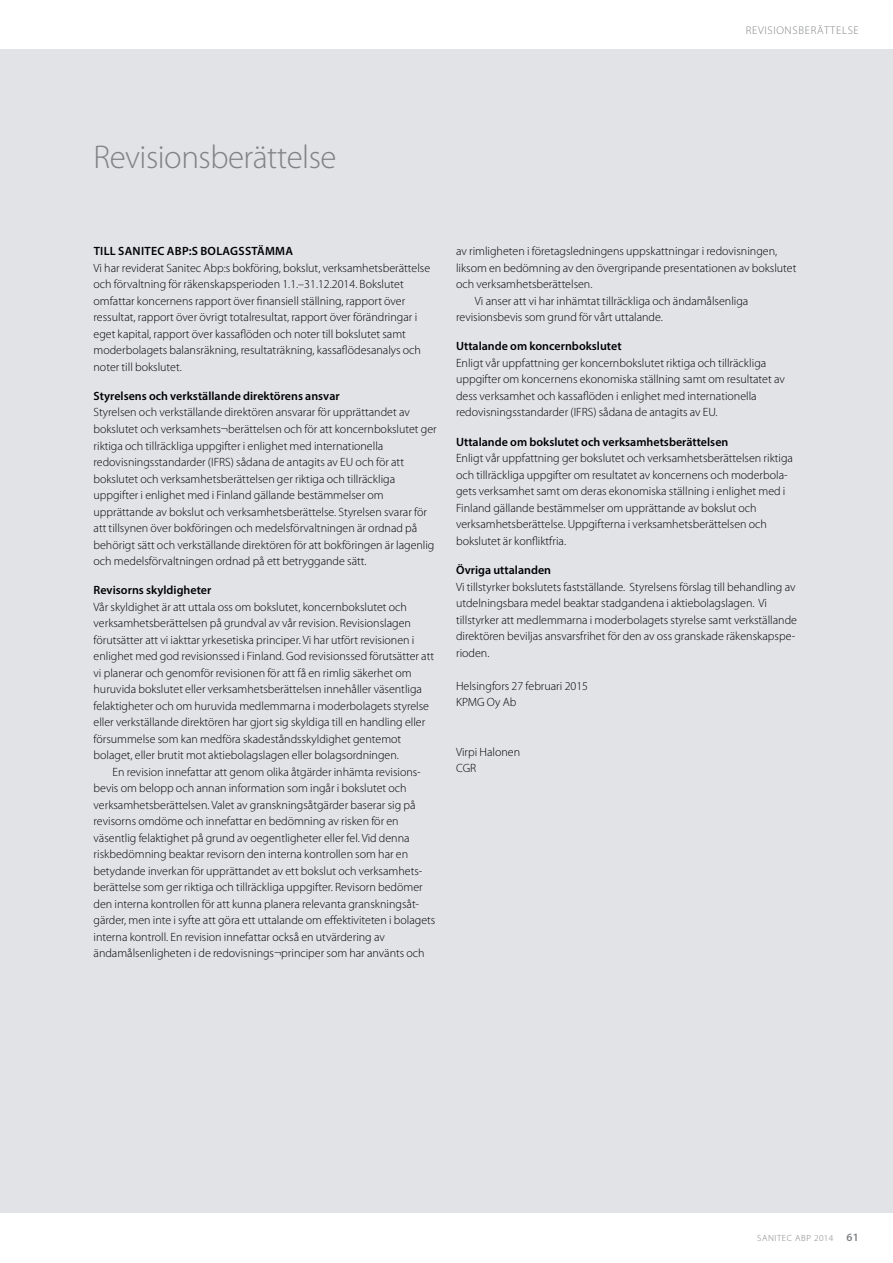
<style>
.page{position:relative;width:893px;height:1263px;background:#fff}
.page>*{position:absolute;margin:0;border:0;box-sizing:border-box;transform-origin:0 0}
.t1{font:300 33px "Myriad Pro";letter-spacing:-.015em;color:#808285}
.t2{font:300 12px/16.5px "Myriad Pro";color:#000}
.t3{font:600 12px "Myriad Pro";letter-spacing:.005em;color:#000}
.t4{font:600 12px "Myriad Pro";letter-spacing:.025em;color:#000}
.t5{font:300 11.25px "Myriad Pro";letter-spacing:.06em;color:#808285}
.t6{font:300 9px "Myriad Pro";letter-spacing:.06em;color:#808285;scale:1.04 1}
.s1{font-weight:600;font-size:11.25px}
</style>
<div class="page">
<div style="left:0;top:50px;width:893px;height:1163px;background:#e1e3e7"></div>
<p class="t5" style="left:746px;top:24px;width:115px">REVISIONSBERÄTTELSE</p>
<h1 class="t1" style="left:94px;top:139px;width:244px">Revisionsberättelse</h1>
<p class="t4" style="left:94px;top:244px;width:201px">TILL SANITEC ABP:S BOLAGSSTÄMMA</p>
<p class="t2" style="left:94px;top:260px;width:338px">Vi har reviderat Sanitec Abp:s bokföring, bokslut, verksamhetsberättelse och förvaltning för räkenskapsperioden 1.1.–31.12.2014. Bokslutet omfattar koncernens rapport över finansiell ställning, rapport över ressultat, rapport över övrigt totalresultat, rapport över förändringar i eget kapital, rapport över kassaflöden och noter till bokslutet samt moderbolagets balansräkning, resultaträkning, kassaflödesanalys och noter till bokslutet.</p>
<p class="t3" style="left:94px;top:388px;width:248px">Styrelsens och verkställande direktörens ansvar</p>
<p class="t2" style="left:94px;top:404px;width:345px">Styrelsen och verkställande direktören ansvarar för upprättandet av bokslutet och verksamhets¬berättelsen och för att koncernbokslutet ger riktiga och tillräckliga uppgifter i enlighet med internationella redovisningsstandarder (IFRS) sådana de antagits av EU och för att bokslutet och verksamhetsberättelsen ger riktiga och tillräckliga uppgifter i enlighet med i Finland gällande bestämmelser om upprättande av bokslut och verksamhetsberättelse. Styrelsen svarar för att tillsynen över bokföringen och medelsförvaltningen är ordnad på behörigt sätt och verkställande direktören för att bokföringen är lagenlig och medelsförvaltningen ordnad på ett betryggande sätt.</p>
<p class="t3" style="left:94px;top:583px;width:119px">Revisorns skyldigheter</p>
<p class="t2" style="left:94px;top:599px;width:342px">Vår skyldighet är att uttala oss om bokslutet, koncernbokslutet och verksamhetsberättelsen på grundval av vår revision. Revisionslagen förutsätter att vi iakttar yrkesetiska principer. Vi har utfört revisionen i enlighet med god revisionssed i Finland. God revisionssed förutsätter att vi planerar och genomför revisionen för att få en rimlig säkerhet om huruvida bokslutet eller verksamhetsberättelsen innehåller väsentliga felaktigheter och om huruvida medlemmarna i moderbolagets styrelse eller verkställande direktören har gjort sig skyldiga till en handling eller försummelse som kan medföra skadeståndsskyldighet gentemot bolaget, eller brutit mot aktiebolagslagen eller bolagsordningen.</p>
<p class="t2" style="left:94px;top:764px;width:343px;text-indent:19px">En revision innefattar att genom olika åtgärder inhämta revisions&shy;bevis om belopp och annan information som ingår i bokslutet och verksamhetsberättelsen. Valet av granskningsåtgärder baserar sig på revisorns omdöme och innefattar en bedömning av risken för en väsentlig felaktighet på grund av oegentligheter eller fel. Vid denna riskbedömning beaktar revisorn den interna kontrollen som har en betydande inverkan för upprättandet av ett bokslut och verksamhets&shy;berättelse som ger riktiga och tillräckliga uppgifter. Revisorn bedömer den interna kontrollen för att kunna planera relevanta granskningsåt&shy;gärder, men inte i syfte att göra ett uttalande om effektiviteten i bolagets interna kontroll. En revision innefattar också en utvärdering av ändamålsenligheten i de redovisnings¬principer som har använts och</p>
<p class="t2" style="left:456px;top:243px;width:323px">av rimligheten i företagsledningens uppskattningar i redovisningen,</p>
<p class="t2" style="left:456px;top:260px;width:342px">liksom en bedömning av den övergripande presentationen av bokslutet</p>
<p class="t2" style="left:456px;top:276px;width:138px">och verksamhetsberättelsen.</p>
<p class="t2" style="left:475px;top:293px;width:275px">Vi anser att vi har inhämtat tillräckliga och ändamålsenliga</p>
<p class="t2" style="left:456px;top:309px;width:208px">revisionsbevis som grund för vårt uttalande.</p>
<p class="t3" style="left:456px;top:339px;width:167px">Uttalande om koncernbokslutet</p>
<p class="t2" style="left:456px;top:355px;width:330px">Enligt vår uppfattning ger koncernbokslutet riktiga och tillräckliga uppgifter om koncernens ekonomiska ställning samt om resultatet av dess verksamhet och kassaflöden i enlighet med internationella redovisningsstandarder (IFRS) sådana de antagits av EU.</p>
<p class="t3" style="left:456px;top:434px;width:274px">Uttalande om bokslutet och verksamhetsberättelsen</p>
<p class="t2" style="left:456px;top:450px;width:338px">Enligt vår uppfattning ger bokslutet och verksamhetsberättelsen riktiga och tillräckliga uppgifter om resultatet av koncernens och moderbola&shy;gets verksamhet samt om deras ekonomiska ställning i enlighet med i Finland gällande bestämmelser om upprättande av bokslut och verksamhetsberättelse. Uppgifterna i verksamhetsberättelsen och bokslutet är konfliktfria.</p>
<p class="t3" style="left:456px;top:562px;width:97px">Övriga uttalanden</p>
<p class="t2" style="left:456px;top:578px;width:342px">Vi tillstyrker bokslutets fastställande. Styrelsens förslag till behandling av utdelningsbara medel beaktar stadgandena i aktiebolagslagen. Vi tillstyrker att medlemmarna i moderbolagets styrelse samt verkställande direktören beviljas ansvarsfrihet för den av oss granskade räkenskapspe&shy;rioden.</p>
<p class="t2" style="left:456px;top:677px;width:134px">Helsingfors 27 februari 2015<br>KPMG Oy Ab</p>
<p class="t2" style="left:456px;top:743px;width:66px">Virpi Halonen<br>CGR</p>
<p class="t6" style="left:757px;top:1233px;width:99px">SANITEC ABP 2014 <span class="s1">61</span></p>
</div>
